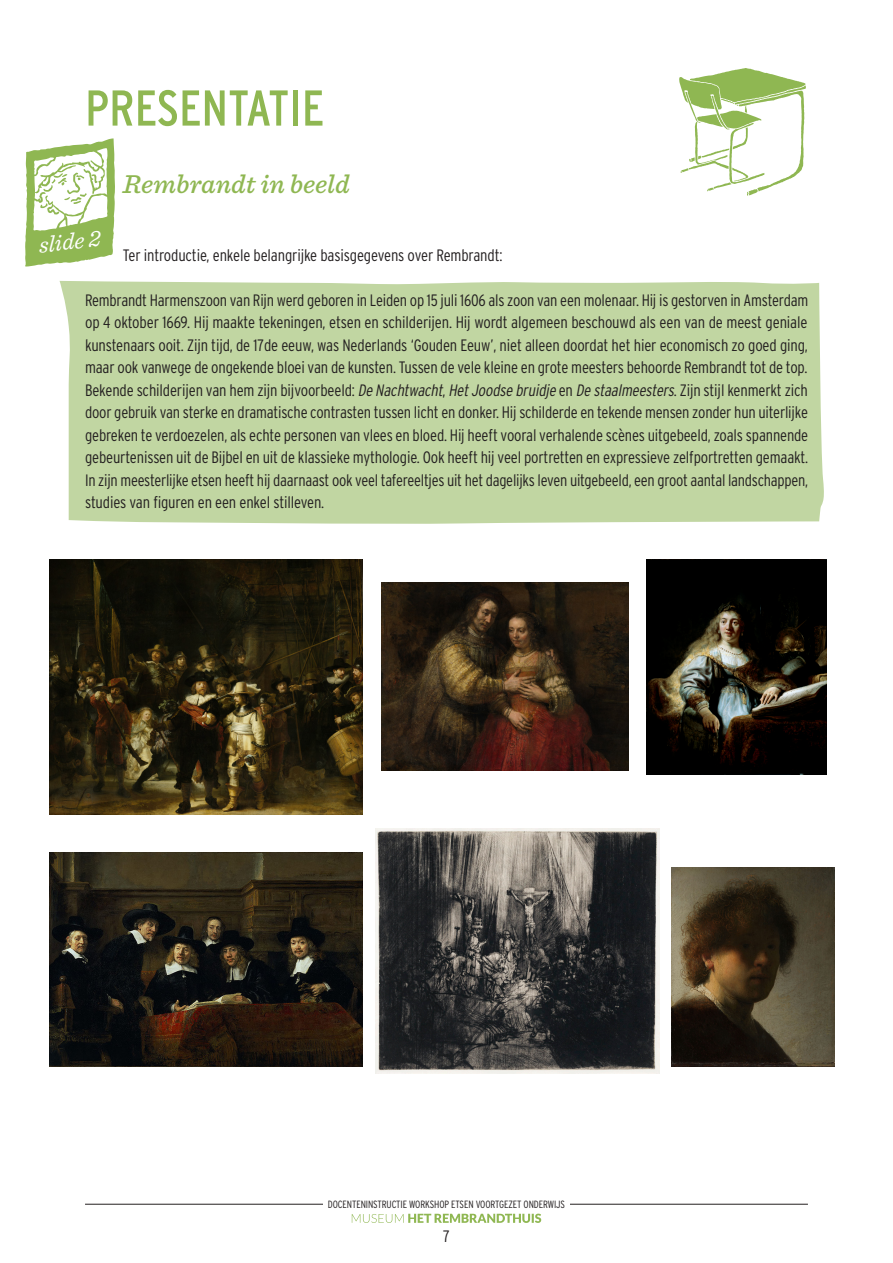
<style>
.page{position:relative;width:893px;height:1263px;background:#fff}
.page>*{position:absolute;margin:0;border:0;box-sizing:border-box;transform-origin:0 0}
.kop-groen{font:condensed 50.25px "Interstate";color:#8fb752}
.slide-kop{font:italic 500 27px "Sentinel";color:#8fb752}
.platte_tekst{font:italic 23.4px "Sentinel";color:#fff}
.platte_tekst-2{font:300 condensed 16.5px/22.5px "Interstate";letter-spacing:-.01em;color:#231f20;text-align:justify}
.t1{font:300 condensed 10.5px "Interstate";letter-spacing:-.01em;color:#231f20}
.s1{font-style:italic}
</style>
<div class="page">
<hr style="left:85px;top:1204px;width:723px;height:1px;background:#231f20">
<div style="left:323px;top:1199px;width:247px;height:54px;background:#fff"></div>
<svg style="left:352px;top:1213px;width:189px;height:10px"></svg>
<div style="left:60px;top:281px;width:764px;height:243px;background:#c1d6a2"></div>
<svg style="left:25px;top:138px;width:90px;height:129px"></svg>
<svg style="left:679px;top:68px;width:127px;height:128px"></svg>
<img style="left:647px;top:559px;width:179px;height:215px">
<img style="left:49px;top:559px;width:314px;height:255px">
<img style="left:381px;top:582px;width:247px;height:189px">
<img style="left:49px;top:852px;width:314px;height:215px">
<img style="left:672px;top:867px;width:162px;height:199px">
<img style="left:375px;top:829px;width:285px;height:244px">
<p class="kop-groen" style="left:85px;top:80px;width:241px">PRESENTATIE</p>
<p class="slide-kop" style="left:123px;top:164px;width:228px">Rembrandt in beeld</p>
<p class="platte_tekst" style="left:36px;top:228px;width:64px;rotate:-7deg">slide 2</p>
<p class="platte_tekst-2" style="left:123px;top:243px;width:381px">Ter introductie, enkele belangrijke basisgegevens over Rembrandt:</p>
<p class="platte_tekst-2" style="left:85px;top:288px;width:725px">Rembrandt Harmenszoon van Rijn werd geboren in Leiden op 15 juli 1606 als zoon van een molenaar. Hij is gestorven in Amsterdam op 4 oktober 1669. Hij maakte tekeningen, etsen en schilderijen. Hij wordt algemeen beschouwd als een van de meest geniale kunstenaars ooit. Zijn tijd, de 17de eeuw, was Nederlands ‘Gouden Eeuw’, niet alleen doordat het hier economisch zo goed ging, maar ook vanwege de ongekende bloei van de kunsten. Tussen de vele kleine en grote meesters behoorde Rembrandt tot de top.<br>Bekende schilderijen van hem zijn bijvoorbeeld: <span class="s1">De Nachtwacht</span>, <span class="s1">HetJoodse bruidje</span> en <span class="s1">De staalmeesters</span>. Zijn stijl kenmerkt zich door gebruik van sterke en dramatische contrasten tussen licht en donker. Hij schilderde en tekende mensen zonder hun uiterlijke gebreken te verdoezelen, als echte personen van vlees en bloed. Hij heeft vooral verhalende scènes uitgebeeld, zoals spannende gebeurtenissen uit de Bijbel en uit de klassieke mythologie. Ook heeft hij veel portretten en expressieve zelfportretten gemaakt.<br>In zijn meesterlijke etsen heeft hij daarnaast ook veel tafereeltjes uit het dagelijks leven uitgebeeld, een groot aantal landschappen, studies van figuren en een enkel stilleven.</p>
<p class="t1" style="left:328px;top:1198px;width:239px">DOCENTENINSTRUCTIE WORKSHOP ETSEN VOORTGEZET ONDERWIJS</p>
<p class="platte_tekst-2" style="left:443px;top:1225px;width:8px">7</p>
</div>
